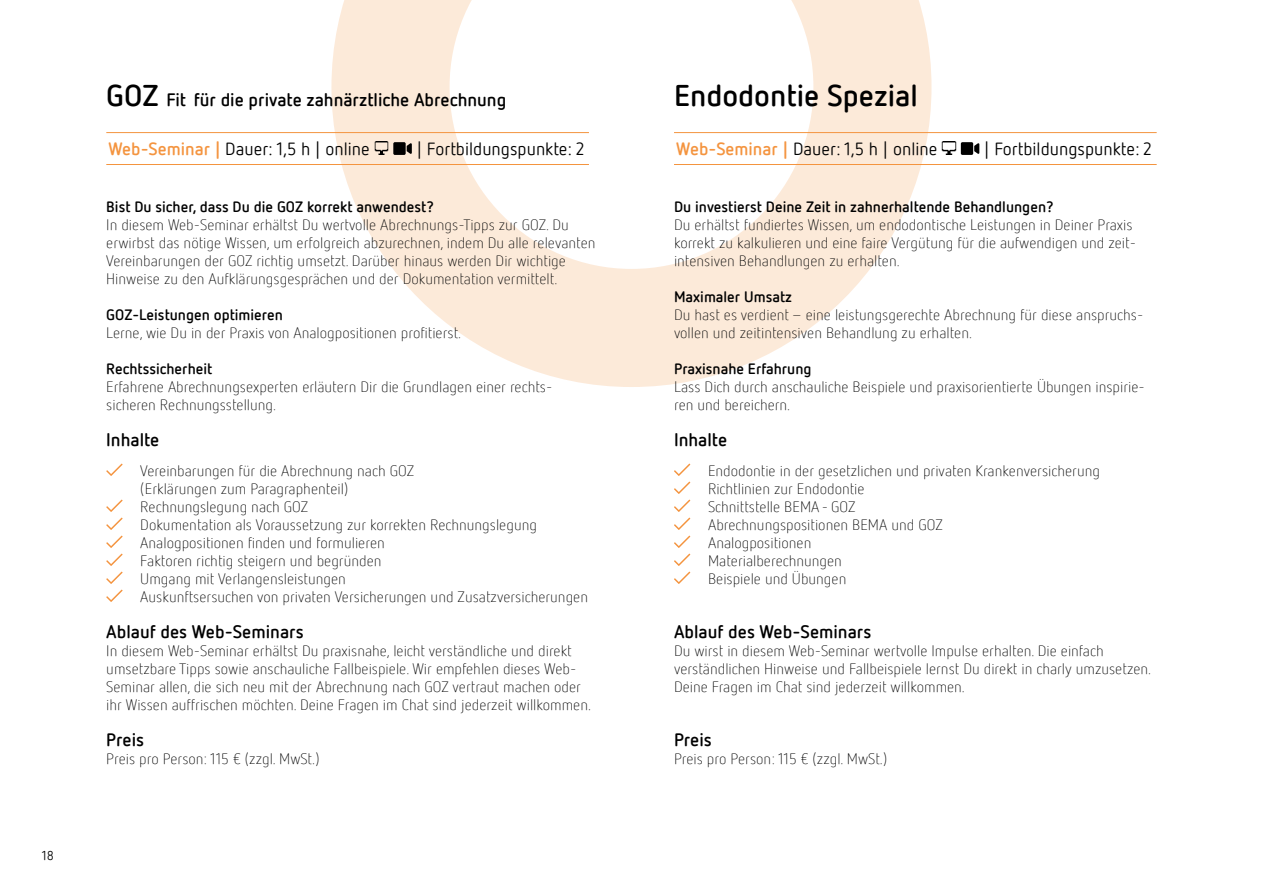
<style>
.page{position:relative;width:1263px;height:893px;background:#fff}
.page>*{position:absolute;margin:0;border:0;box-sizing:border-box;transform-origin:0 0}
.t1{font:700 30px "Netto Pro";color:#000}
.t2{font:700 18px "Netto Pro";color:#000}
.t3{font:17.7px "Netto Pro";color:#000}
.t4{font:300 15px/18px "Netto Pro";color:#000}
.t5{font:700 15px "Netto Pro";color:#000}
.t6{font:12.75px "Netto Pro";color:#000}
.s1{font-size:30px}
.s2{font-weight:700;color:#f4943f}
</style>
<div class="page">
<svg style="left:331px;top:0;width:600px;height:387px"></svg>
<hr style="left:106px;top:132px;width:483px;height:1px;background:#f4943f">
<hr style="left:106px;top:164px;width:483px;height:1px;background:#f4943f">
<img style="left:374px;top:141px;width:15px;height:14px">
<svg style="left:393px;top:142px;width:19px;height:13px"></svg>
<svg style="left:106px;top:464px;width:17px;height:12px"></svg>
<svg style="left:106px;top:500px;width:17px;height:12px"></svg>
<svg style="left:106px;top:518px;width:17px;height:12px"></svg>
<svg style="left:106px;top:536px;width:17px;height:12px"></svg>
<svg style="left:106px;top:554px;width:17px;height:12px"></svg>
<svg style="left:106px;top:572px;width:17px;height:12px"></svg>
<svg style="left:106px;top:590px;width:17px;height:12px"></svg>
<svg style="left:674px;top:464px;width:16px;height:12px"></svg>
<svg style="left:674px;top:482px;width:16px;height:12px"></svg>
<svg style="left:674px;top:500px;width:16px;height:12px"></svg>
<svg style="left:674px;top:518px;width:16px;height:12px"></svg>
<svg style="left:674px;top:536px;width:16px;height:12px"></svg>
<svg style="left:674px;top:554px;width:16px;height:12px"></svg>
<svg style="left:674px;top:572px;width:16px;height:12px"></svg>
<hr style="left:674px;top:132px;width:483px;height:1px;background:#f4943f">
<hr style="left:674px;top:164px;width:483px;height:1px;background:#f4943f">
<img style="left:942px;top:141px;width:14px;height:14px">
<svg style="left:961px;top:142px;width:18px;height:13px"></svg>
<p class="t6" style="left:42px;top:847px;width:14px">18</p>
<p class="t2" style="left:106px;top:88px;width:402px"><span class="s1">GOZ</span> Fit für die private zahnärztliche Abrechnung</p>
<p class="t3" style="left:108px;top:137px;width:263px"><span class="s2">Web-Seminar |</span> Dauer: 1,5 h | online</p>
<p class="t3" style="left:416px;top:137px;width:170px">| Fortbildungspunkte: 2</p>
<p class="t5" style="left:106px;top:197px;width:329px">Bist Du sicher, dass Du die GOZ korrekt anwendest?</p>
<p class="t4" style="left:106px;top:215px;width:491px">In diesem Web-Seminar erhältst Du wertvolle Abrechnungs-Tipps zur GOZ. Du erwirbst das nötige Wissen, um erfolgreich abzurechnen, indem Du alle relevanten Vereinbarungen der GOZ richtig umsetzt. Darüber hinaus werden Dir wichtige Hinweise zu den Aufklärungsgesprächen und der Dokumentation vermittelt.</p>
<p class="t5" style="left:106px;top:305px;width:178px">GOZ-Leistungen optimieren</p>
<p class="t4" style="left:106px;top:323px;width:356px">Lerne, wie Du in der Praxis von Analogpositionen profitierst.</p>
<p class="t5" style="left:106px;top:359px;width:108px">Rechtssicherheit</p>
<p class="t4" style="left:106px;top:377px;width:448px">Erfahrene Abrechnungsexperten erläutern Dir die Grundlagen einer rechts&shy;sicheren Rechnungsstellung.</p>
<p class="t2" style="left:106px;top:428px;width:55px">Inhalte</p>
<p class="t4" style="left:140px;top:461px;width:449px">Vereinbarungen für die Abrechnung nach GOZ<br>(Erklärungen zum Paragraphenteil)<br>Rechnungslegung nach GOZ<br>Dokumentation als Voraussetzung zur korrekten Rechnungslegung Analogpositionen finden und formulieren<br>Faktoren richtig steigern und begründen<br>Umgang mit Verlangensleistungen<br>Auskunftsersuchen von privaten Versicherungen und Zusatzversicherungen</p>
<p class="t2" style="left:106px;top:620px;width:199px">Ablauf des Web-Seminars</p>
<p class="t4" style="left:106px;top:641px;width:486px">In diesem Web-Seminar erhältst Du praxisnahe, leicht verständliche und direkt umsetzbare Tipps sowie anschauliche Fallbeispiele. Wir empfehlen dieses Web-Seminar allen, die sich neu mit der Abrechnung nach GOZ vertraut machen oder ihr Wissen auffrischen möchten. Deine Fragen im Chat sind jederzeit willkommen.</p>
<p class="t2" style="left:106px;top:728px;width:39px">Preis</p>
<p class="t4" style="left:106px;top:749px;width:215px">Preis pro Person: 115 € (zzgl. MwSt.)</p>
<h1 class="t1" style="left:674px;top:76px;width:245px">Endodontie Spezial</h1>
<p class="t3" style="left:676px;top:137px;width:263px"><span class="s2">Web-Seminar |</span> Dauer: 1,5 h | online</p>
<p class="t3" style="left:984px;top:137px;width:170px">| Fortbildungspunkte: 2</p>
<p class="t5" style="left:674px;top:197px;width:381px">Du investierst Deine Zeit in zahnerhaltende Behandlungen?</p>
<p class="t4" style="left:674px;top:215px;width:463px">Du erhältst fundiertes Wissen, um endodontische Leistungen in Deiner Praxis korrekt zu kalkulieren und eine faire Vergütung für die aufwendigen und zeit&shy;intensiven Behandlungen zu erhalten.</p>
<p class="t5" style="left:674px;top:287px;width:120px">Maximaler Umsatz</p>
<p class="t4" style="left:674px;top:305px;width:471px">Du hast es verdient – eine leistungsgerechte Abrechnung für diese anspruchs&shy;vollen und zeitintensiven Behandlung zu erhalten.</p>
<p class="t5" style="left:674px;top:359px;width:139px">Praxisnahe Erfahrung</p>
<p class="t4" style="left:674px;top:377px;width:472px">Lass Dich durch anschauliche Beispiele und praxisorientierte Übungen inspirie&shy;ren und bereichern.</p>
<p class="t2" style="left:674px;top:428px;width:55px">Inhalte</p>
<p class="t4" style="left:708px;top:461px;width:393px">Endodontie in der gesetzlichen und privaten Krankenversicherung<br>Richtlinien zur Endodontie<br>Schnittstelle BEMA - GOZ<br>Abrechnungspositionen BEMA und GOZ<br>Analogpositionen<br>Materialberechnungen<br>Beispiele und Übungen</p>
<p class="t2" style="left:674px;top:620px;width:199px">Ablauf des Web-Seminars</p>
<p class="t4" style="left:674px;top:641px;width:479px">Du wirst in diesem Web-Seminar wertvolle Impulse erhalten. Die einfach verständlichen Hinweise und Fallbeispiele lernst Du direkt in charly umzusetzen.<br>Deine Fragen im Chat sind jederzeit willkommen.</p>
<p class="t2" style="left:674px;top:728px;width:39px">Preis</p>
<p class="t4" style="left:674px;top:749px;width:215px">Preis pro Person: 115 € (zzgl. MwSt.)</p>
</div>
